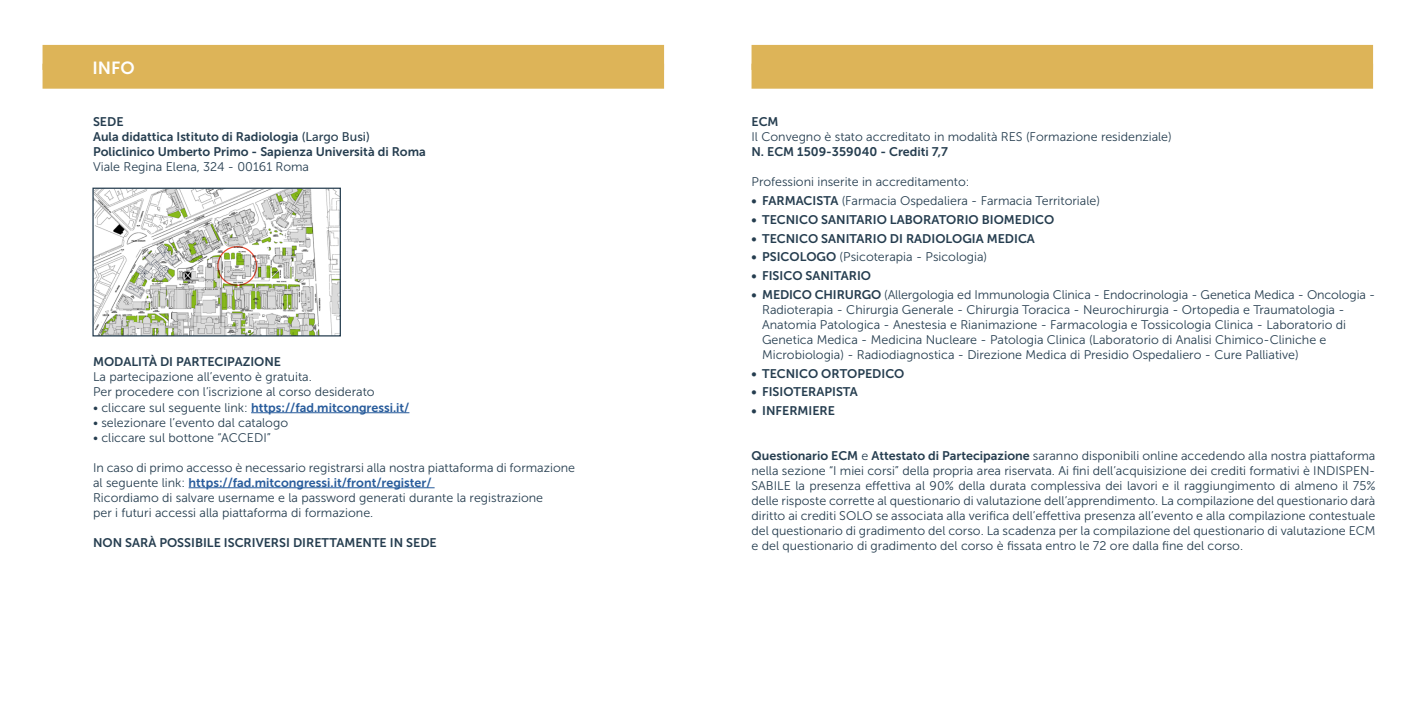
<style>
.page{position:relative;width:1418px;height:709px;background:#fff}
.page>*{position:absolute;margin:0;border:0;box-sizing:border-box;transform-origin:0 0}
.t1{font:17.5px "Museo Sans 700";color:#fff}
.t2{font:12.5px/15px "Museo Sans 300";color:#253d4f}
.t3{font:12.5px/15px "Museo Sans 700";color:#253d4f}
.t4{font:12.5px "Museo Sans 700";color:#275b9b}
.s1{font-family:"Museo Sans 500"}
.s2{font-family:"Museo Sans 300";color:#253d4f}
.s3{font-family:"Museo Sans 700"}
</style>
<div class="page">
<div style="left:751px;top:45px;width:621px;height:25px;background:#ddb458"></div>
<div style="left:751px;top:64px;width:621px;height:25px;background:#ddb458"></div>
<div style="left:43px;top:45px;width:621px;height:25px;background:#ddb458"></div>
<div style="left:43px;top:64px;width:621px;height:25px;background:#ddb458"></div>
<hr style="left:251px;top:412px;width:158px;height:1px;background:#275b9b">
<hr style="left:189px;top:487px;width:245px;height:1px;background:#275b9b">
<img style="left:94px;top:190px;width:245px;height:144px">
<div style="left:92px;top:188px;width:249px;height:148px;border:1px solid #253d4f"></div>
<div style="left:217px;top:246px;width:40px;height:40px;border:1px solid #ea4f38;border-radius:50%"></div>
<h1 class="t1" style="left:93px;top:59px;width:44px">INFO</h1>
<p class="t3" style="left:93px;top:114px;width:334px">SEDE<br>Aula didattica Istituto di Radiologia <span class="s1">(Largo Busi)<br></span>Policlinico Umberto Primo - Sapienza Università di Roma</p>
<p class="t2" style="left:93px;top:160px;width:217px">Viale Regina Elena, 324 - 00161 Roma</p>
<p class="t3" style="left:93px;top:354px;width:189px">MODALITÀ DI PARTECIPAZIONE</p>
<p class="t2" style="left:93px;top:370px;width:283px">La partecipazione all’evento è gratuita.<br>Per procedere con l’iscrizione al corso desiderato</p>
<p class="t4" style="left:93px;top:400px;width:318px"><span class="s2">• cliccare sul seguente link:</span> https://fad.mitcongressi.it/</p>
<p class="t2" style="left:93px;top:415px;width:196px">• selezionare l’evento dal catalogo</p>
<p class="t2" style="left:93px;top:430px;width:179px">• cliccare sul bottone “ACCEDI”</p>
<p class="t2" style="left:93px;top:460px;width:483px">In caso di primo accesso è necessario registrarsi alla nostra piattaforma di formazione</p>
<p class="t4" style="left:93px;top:475px;width:340px"><span class="s2">al seguente link:</span> https://fad.mitcongressi.it/front/register/</p>
<p class="t2" style="left:93px;top:490px;width:451px">Ricordiamo di salvare username e la password generati durante la registrazione per i futuri accessi alla piattaforma di formazione.</p>
<p class="t3" style="left:93px;top:534px;width:345px">NON SARÀ POSSIBILE ISCRIVERSI DIRETTAMENTE IN SEDE</p>
<p class="t3" style="left:751px;top:114px;width:29px">ECM</p>
<p class="t2" style="left:751px;top:130px;width:422px">Il Convegno è stato accreditato in modalità RES (Formazione residenziale)</p>
<p class="t3" style="left:751px;top:144px;width:198px">N. ECM 1509-359040 - Crediti 7,7</p>
<p class="t2" style="left:751px;top:175px;width:219px">Professioni inserite in accreditamento:</p>
<p class="t2" style="left:751px;top:193px;width:350px"><span class="s3">• FARMACISTA</span> (Farmacia Ospedaliera - Farmacia Territoriale)</p>
<p class="t3" style="left:751px;top:212px;width:304px">• TECNICO SANITARIO LABORATORIO BIOMEDICO</p>
<p class="t3" style="left:751px;top:231px;width:285px">• TECNICO SANITARIO DI RADIOLOGIA MEDICA</p>
<p class="t2" style="left:751px;top:250px;width:237px"><span class="s3">• PSICOLOGO</span> (Psicoterapia - Psicologia)</p>
<p class="t3" style="left:751px;top:268px;width:121px">• FISICO SANITARIO</p>
<p class="t2" style="left:762px;top:287px;width:614px;text-indent:-11px"><span class="s3">• MEDICO CHIRURGO</span> (Allergologia ed Immunologia Clinica - Endocrinologia - Genetica Medica - Oncologia - Radioterapia - Chirurgia Generale - Chirurgia Toracica - Neurochirurgia - Ortopedia e Traumatologia - Anatomia Patologica - Anestesia e Rianimazione - Farmacologia e Tossicologia Clinica - Laboratorio di Genetica Medica - Medicina Nucleare - Patologia Clinica (Laboratorio di Analisi Chimico-Cliniche e Microbiologia) - Radiodiagnostica - Direzione Medica di Presidio Ospedaliero - Cure Palliative)</p>
<p class="t3" style="left:751px;top:366px;width:154px">• TECNICO ORTOPEDICO</p>
<p class="t3" style="left:751px;top:384px;width:108px">• FISIOTERAPISTA</p>
<p class="t3" style="left:751px;top:403px;width:85px">• INFERMIERE</p>
<p class="t2" style="left:751px;top:448px;width:625px;text-align:justify"><span class="s3">Questionario ECM</span> e <span class="s3">Attestato di Partecipazione</span> saranno disponibili online accedendo alla nostra piattaforma nella sezione “I miei corsi” della propria area riservata. Ai fini dell’acquisizione dei crediti formativi è INDISPEN-SABILE la presenza effettiva al 90% della durata complessiva dei lavori e il raggiungimento di almeno il 75% delle risposte corrette al questionario di valutazione dell’apprendimento. La compilazione del questionario darà diritto ai crediti SOLO se associata alla verifica dell’effettiva presenza all’evento e alla compilazione contestuale del questionario di gradimento del corso. La scadenza per la compilazione del questionario di valutazione ECM e del questionario di gradimento del corso è fissata entro le 72 ore dalla fine del corso.</p>
</div>
